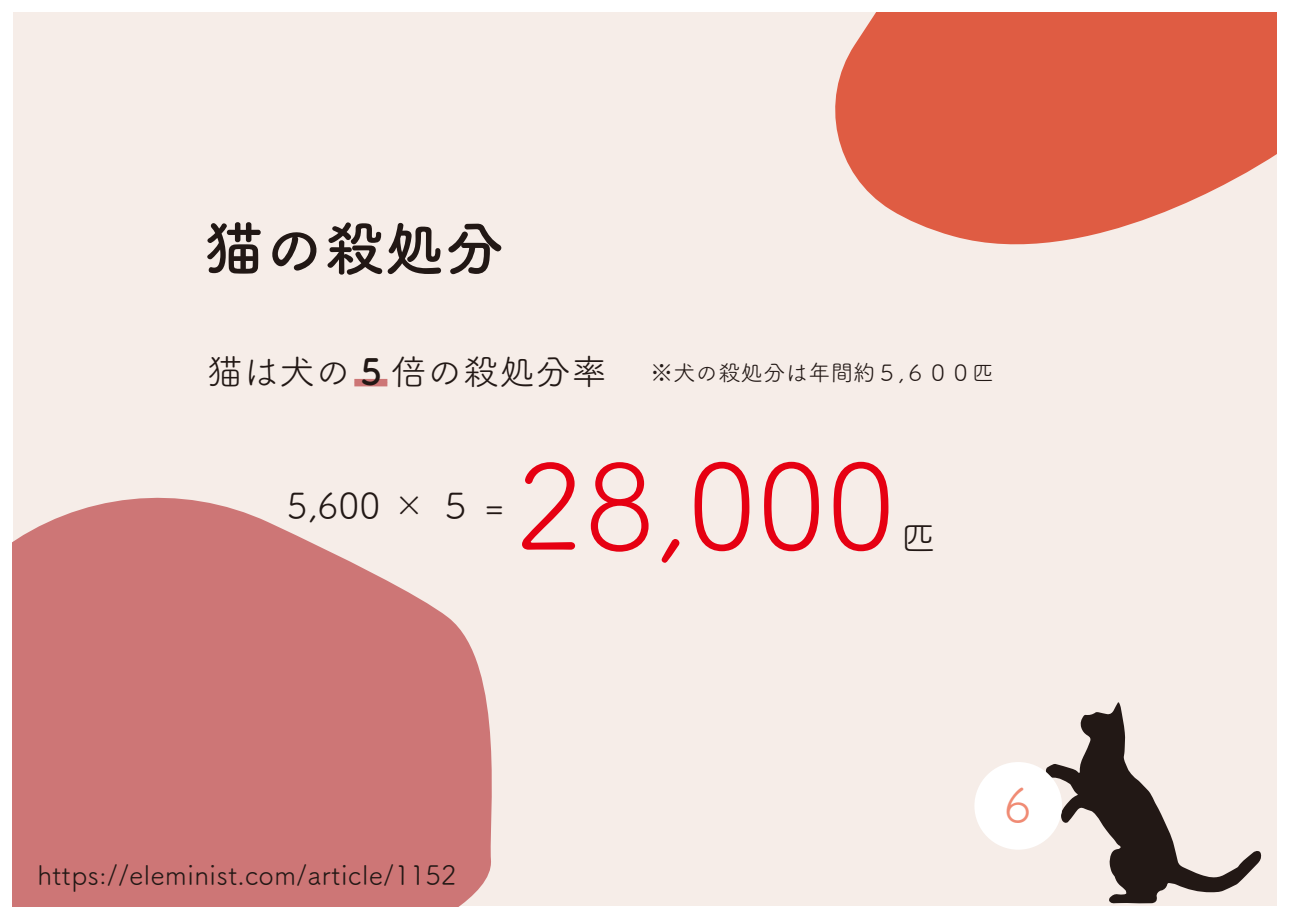
<style>
.page{position:relative;width:1289px;height:919px;background:#fff}
.page>*{position:absolute;margin:0;border:0;box-sizing:border-box;transform-origin:0 0}
.t1{font:120px "Tsuku A Rd Gothic";color:#e60012}
.t2{font:700 60px "Tsuku A Rd Gothic";color:#221815}
.t3{font:48px "Tsuku A Rd Gothic";color:#f08b74}
.t4{font:36px "Tsuku A Rd Gothic";color:#221815}
.t5{font:27px "Tsuku A Rd Gothic";color:#221815}
.t6{font:22.5px "Tsuku A Rd Gothic";color:#221815}
.s1{font-weight:700}
</style>
<div class="page">
<div style="left:13px;top:13px;width:1263px;height:893px;background:#f6ede8"></div>
<div style="left:354px;top:379px;width:33px;height:7px;background:#cd7676"></div>
<svg style="left:13px;top:497px;width:479px;height:409px;background:#d18383"></svg>
<svg style="left:835px;top:13px;width:441px;height:232px;background:#e2715a"></svg>
<svg style="left:1045px;top:702px;width:216px;height:201px"></svg>
<div style="left:974px;top:762px;width:88px;height:87px;background:#fff;border-radius:50%"></div>
<h2 class="t2" style="left:204px;top:201px;width:301px">猫の殺処分</h2>
<h3 class="t4" style="left:207px;top:344px;width:401px">猫は犬の <span class="s1">5</span> 倍の殺処分率</h3>
<p class="t6" style="left:650px;top:355px;width:345px">※犬の殺処分は年間約５,６００匹</p>
<h3 class="t4" style="left:287px;top:478px;width:219px">5,600 × ５ =</h3>
<h1 class="t1" style="left:515px;top:416px;width:382px">28,000</h1>
<h3 class="t4" style="left:900px;top:510px;width:37px">匹</h3>
<p class="t5" style="left:37px;top:854px;width:421px">https://eleminist.com/article/1152</p>
<h3 class="t3" style="left:1003px;top:768px;width:29px">6</h3>
</div>
